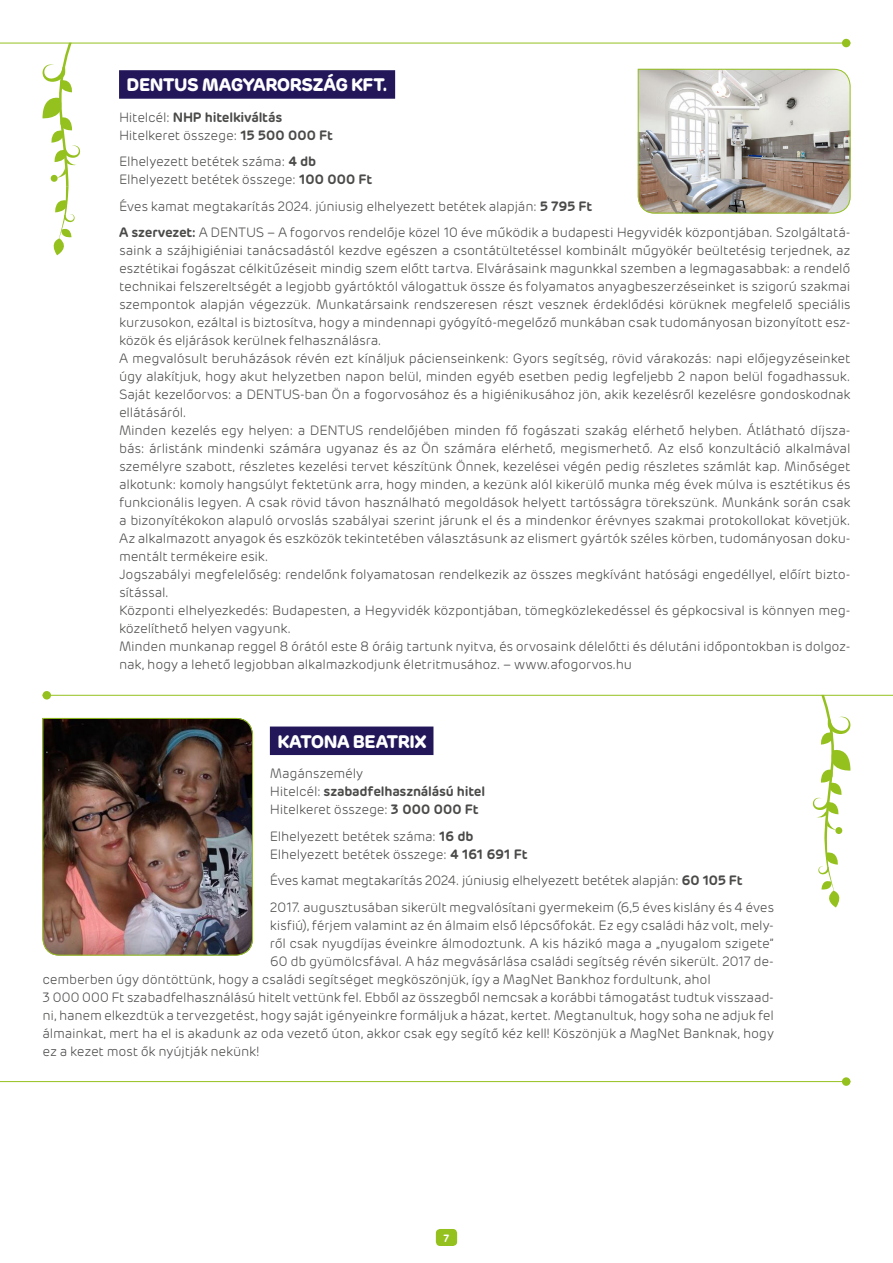
<style>
.page{position:relative;width:893px;height:1263px;background:#fff}
.page>*{position:absolute;margin:0;border:0;box-sizing:border-box;transform-origin:0 0}
.t1{font:700 18px "Rubrik";letter-spacing:-.025em;color:#fff}
.t2{font:300 13.5px/18px "Rubrik";letter-spacing:-.015em;color:#4a4a49}
.t3{font:600 10.5px "Rubrik";color:#fff}
.s1{font-weight:600}
</style>
<div class="page">
<div style="left:436px;top:1229px;width:21px;height:17px;background:#95c11f;border-radius:4px"></div>
<hr style="left:0;top:43px;width:850px;height:1px;background:#95c11f">
<div style="left:842px;top:39px;width:8px;height:8px;background:#95c11f;border-radius:50%"></div>
<svg style="left:42px;top:43px;width:38px;height:212px"></svg>
<div style="left:119px;top:70px;width:276px;height:29px;background:#23175a"></div>
<img style="left:637px;top:69px;width:214px;height:145px">
<hr style="left:43px;top:695px;width:850px;height:1px;background:#95c11f">
<hr style="left:0;top:1081px;width:850px;height:1px;background:#95c11f">
<div style="left:43px;top:691px;width:8px;height:8px;background:#95c11f;border-radius:50%"></div>
<div style="left:842px;top:1077px;width:8px;height:9px;background:#95c11f;border-radius:50%"></div>
<svg style="left:813px;top:695px;width:37px;height:212px"></svg>
<div style="left:270px;top:726px;width:163px;height:29px;background:#23175a"></div>
<img style="left:42px;top:718px;width:211px;height:238px">
<h1 class="t1" style="left:127px;top:73px;width:263px">DENTUS MAGYARORSZÁG KFT.</h1>
<p class="t2" style="left:119px;top:109px;width:215px">Hitelcél: <span class="s1">NHP hitelkiváltás<br></span>Hitelkeret összege: <span class="s1">15 500 000 Ft</span></p>
<p class="t2" style="left:119px;top:153px;width:255px">Elhelyezett betétek száma: <span class="s1">4 db<br></span>Elhelyezett betétek összege: <span class="s1">100 000 Ft</span></p>
<p class="t2" style="left:119px;top:193px;width:733px;line-height:26.5px">Éves kamat megtakarítás 2024. júniusig elhelyezett betétek alapján: <span class="s1">5 795 Ft<br>A szervezet:</span> A DENTUS – A fogorvos rendelője közel 10 éve működik a budapesti Hegyvidék központjában. Szolgáltatá-</p>
<p class="t2" style="left:119px;top:242px;width:733px">saink a szájhigiéniai tanácsadástól kezdve egészen a csontátültetéssel kombinált műgyökér beültetésig terjednek, az esztétikai fogászat célkitűzéseit mindig szem előtt tartva. Elvárásaink magunkkal szemben a legmagasabbak: a rendelő technikai felszereltségét a legjobb gyártóktól válogattuk össze és folyamatos anyagbeszerzéseinket is szigorú szakmai szempontok alapján végezzük. Munkatársaink rendszeresen részt vesznek érdeklődési körüknek megfelelő speciális kurzusokon, ezáltal is biztosítva, hogy a mindennapi gyógyító-megelőző munkában csak tudományosan bizonyított esz&shy;közök és eljárások kerülnek felhasználásra.<br>A megvalósult beruházások révén ezt kínáljuk pácienseinkenk: Gyors segítség, rövid várakozás: napi előjegyzéseinket úgy alakítjuk, hogy akut helyzetben napon belül, minden egyéb esetben pedig legfeljebb 2 napon belül fogadhassuk.<br>Saját kezelőorvos: a DENTUS-ban Ön a fogorvosához és a higiénikusához jön, akik kezelésről kezelésre gondoskodnak ellátásáról.<br>Minden kezelés egy helyen: a DENTUS rendelőjében minden fő fogászati szakág elérhető helyben. Átlátható díjsza&shy;bás: árlistánk mindenki számára ugyanaz és az Ön számára elérhető, megismerhető. Az első konzultáció alkalmával személyre szabott, részletes kezelési tervet készítünk Önnek, kezelései végén pedig részletes számlát kap. Minőséget alkotunk: komoly hangsúlyt fektetünk arra, hogy minden, a kezünk alól kikerülő munka még évek múlva is esztétikus és funkcionális legyen. A csak rövid távon használható megoldások helyett tartósságra törekszünk. Munkánk során csak a bizonyítékokon alapuló orvoslás szabályai szerint járunk el és a mindenkor érévnyes szakmai protokollokat követjük.<br>Az alkalmazott anyagok és eszközök tekintetében választásunk az elismert gyártók széles körben, tudományosan doku&shy;mentált termékeire esik.<br>Jogszabályi megfelelőség: rendelőnk folyamatosan rendelkezik az összes megkívánt hatósági engedéllyel, előírt bizto&shy;sítással.<br>Központi elhelyezkedés: Budapesten, a Hegyvidék központjában, tömegközlekedéssel és gépkocsival is könnyen meg&shy;közelíthető helyen vagyunk.<br>Minden munkanap reggel 8 órától este 8 óráig tartunk nyitva, és orvosaink délelőtti és délutáni időpontokban is dolgoz&shy;nak, hogy a lehető legjobban alkalmazkodjunk életritmusához. – www.afogorvos.hu</p>
<h1 class="t1" style="left:277px;top:730px;width:151px">KATONA BEATRIX</h1>
<p class="t2" style="left:270px;top:765px;width:217px">Magánszemély<br>Hitelcél: <span class="s1">szabadfelhasználású hitel<br></span>Hitelkeret összege: <span class="s1">3 000 000 Ft</span></p>
<p class="t2" style="left:270px;top:827px;width:259px">Elhelyezett betétek száma: <span class="s1">16 db<br></span>Elhelyezett betétek összege: <span class="s1">4 161 691 Ft</span></p>
<p class="t2" style="left:270px;top:868px;width:505px;line-height:26.5px">Éves kamat megtakarítás 2024. júniusig elhelyezett betétek alapján: <span class="s1">60 105 Ft<br></span>2017. augusztusában sikerült megvalósítani gyermekeim (6,5 éves kislány és 4 éves</p>
<p class="t2" style="left:270px;top:916px;width:505px">kisfiú), férjem valamint az én álmaim első lépcsőfokát. Ez egy családi ház volt, mely-</p>
<p class="t2" style="left:270px;top:934px;width:505px">ről csak nyugdíjas éveinkre álmodoztunk. A kis házikó maga a „nyugalom szigete”</p>
<p class="t2" style="left:270px;top:952px;width:505px">60 db gyümölcsfával. A ház megvásárlása családi segítség révén sikerült. 2017 de-</p>
<p class="t2" style="left:43px;top:970px;width:670px">cemberben úgy döntöttünk, hogy a családi segítséget megköszönjük, így a MagNet Bankhoz fordultunk, ahol</p>
<p class="t2" style="left:43px;top:988px;width:733px">3 000 000 Ft szabadfelhasználású hitelt vettünk fel. Ebből az összegből nemcsak a korábbi támogatást tudtuk visszaad-</p>
<p class="t2" style="left:43px;top:1006px;width:733px">ni, hanem elkezdtük a tervezgetést, hogy saját igényeinkre formáljuk a házat, kertet. Megtanultuk, hogy soha ne adjuk fel</p>
<p class="t2" style="left:43px;top:1024px;width:733px">álmainkat, mert ha el is akadunk az oda vezető úton, akkor csak egy segítő kéz kell! Köszönjük a MagNet Banknak, hogy</p>
<p class="t2" style="left:43px;top:1042px;width:218px">ez a kezet most ők nyújtják nekünk!</p>
<p class="t3" style="left:443px;top:1231px;width:7px">7</p>
</div>
